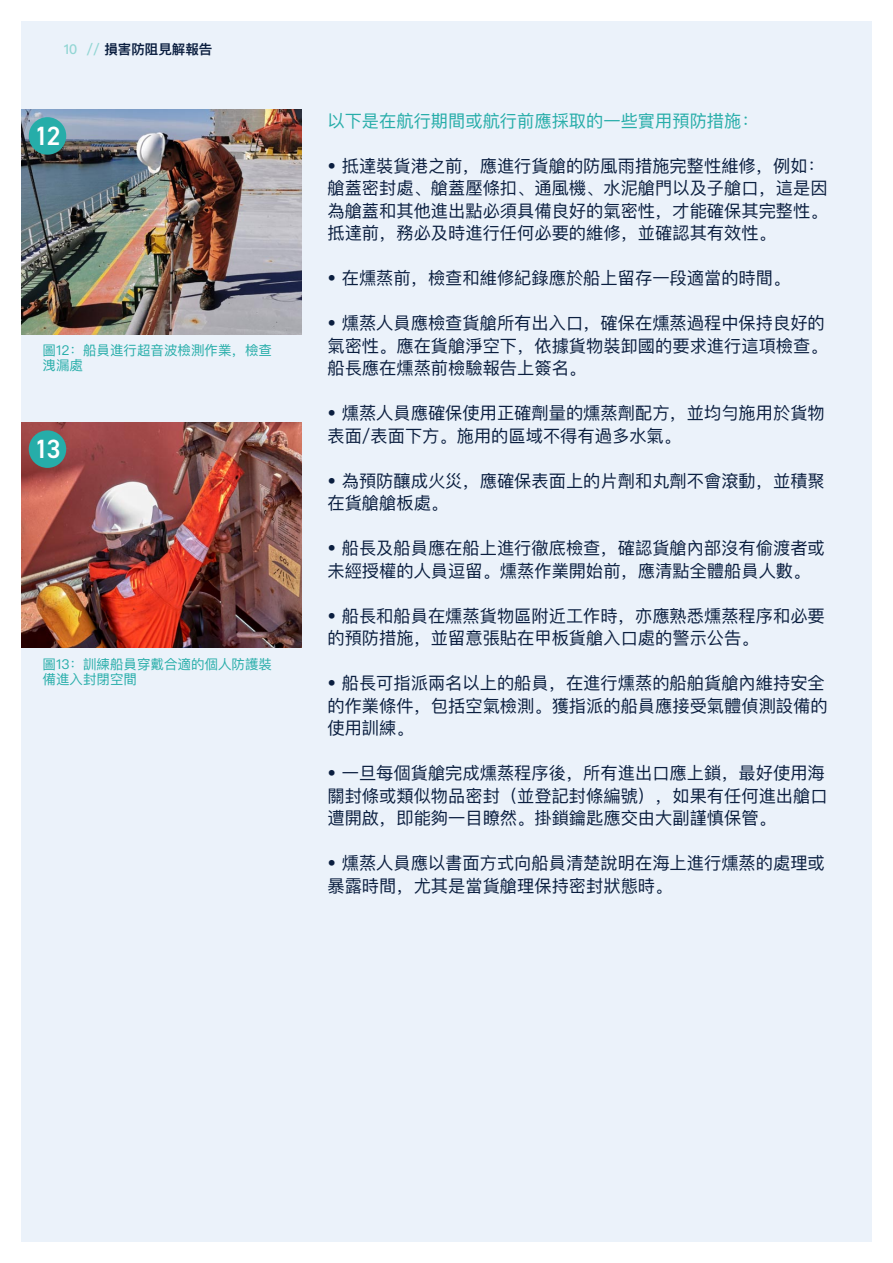
<style>
.page{position:relative;width:893px;height:1263px;background:#fff}
.page>*{position:absolute;margin:0;border:0;box-sizing:border-box;transform-origin:0 0}
.t1{font:600 26.4px "DIN2014";color:#fff}
.t2{font:17.25px/22.5px "Ping Fang SC";color:#0a1e3f}
.t3{font:17.25px "Ping Fang SC";color:#26ada9}
.t4{font:13.5px/15px "Ping Fang SC";color:#26ada9}
.t5{font:600 13.5px "Ping Fang SC";color:#0a1e3f}
.s1{font-weight:500;color:#92d6d4}
</style>
<div class="page">
<div style="left:21px;top:21px;width:851px;height:1221px;background:#ebf2fa"></div>
<img style="left:21px;top:423px;width:281px;height:225px">
<div style="left:29px;top:430px;width:37px;height:38px;background:#26ada9;border-radius:50%"></div>
<img style="left:21px;top:110px;width:281px;height:224px">
<div style="left:29px;top:117px;width:37px;height:38px;background:#26ada9;border-radius:50%"></div>
<p class="t5" style="left:64px;top:44px;width:150px"><span class="s1">10 //</span> 損害防阻見解報告</p>
<p class="t1" style="left:34px;top:120px;width:28px">12</p>
<p class="t4" style="left:43px;top:345px;width:231px">圖12：船員進行超音波檢測作業，檢查洩漏處</p>
<p class="t1" style="left:34px;top:433px;width:28px">13</p>
<p class="t4" style="left:43px;top:659px;width:231px">圖13：訓練船員穿戴合適的個人防護裝備進入封閉空間</p>
<p class="t3" style="left:327px;top:114px;width:433px">以下是在航行期間或航行前應採取的一些實用預防措施：</p>
<p class="t2" style="left:327px;top:156px;width:502px">• 抵達裝貨港之前，應進行貨艙的防風雨措施完整性維修，例如：艙蓋密封處、艙蓋壓條扣、通風機、水泥艙門以及子艙口，這是因為艙蓋和其他進出點必須具備良好的氣密性，才能確保其完整性。抵達前，務必及時進行任何必要的維修，並確認其有效性。</p>
<p class="t2" style="left:327px;top:269px;width:464px">• 在燻蒸前，檢查和維修紀錄應於船上留存一段適當的時間。</p>
<p class="t2" style="left:327px;top:314px;width:502px">• 燻蒸人員應檢查貨艙所有出入口，確保在燻蒸過程中保持良好的氣密性。應在貨艙淨空下，依據貨物裝卸國的要求進行這項檢查。船長應在燻蒸前檢驗報告上簽名。</p>
<p class="t2" style="left:327px;top:404px;width:499px">• 燻蒸人員應確保使用正確劑量的燻蒸劑配方，並均勻施用於貨物表面/表面下方。施用的區域不得有過多水氣。</p>
<p class="t2" style="left:327px;top:471px;width:499px">• 為預防釀成火災，應確保表面上的片劑和丸劑不會滾動，並積聚在貨艙艙板處。</p>
<p class="t2" style="left:327px;top:539px;width:499px">• 船長及船員應在船上進行徹底檢查，確認貨艙內部沒有偷渡者或未經授權的人員逗留。燻蒸作業開始前，應清點全體船員人數。</p>
<p class="t2" style="left:327px;top:606px;width:499px">• 船長和船員在燻蒸貨物區附近工作時，亦應熟悉燻蒸程序和必要的預防措施，並留意張貼在甲板貨艙入口處的警示公告。</p>
<p class="t2" style="left:327px;top:674px;width:502px">• 船長可指派兩名以上的船員，在進行燻蒸的船舶貨艙內維持安全的作業條件，包括空氣檢測。獲指派的船員應接受氣體偵測設備的使用訓練。</p>
<p class="t2" style="left:327px;top:764px;width:502px">• 一旦每個貨艙完成燻蒸程序後，所有進出口應上鎖，最好使用海關封條或類似物品密封（並登記封條編號），如果有任何進出艙口遭開啟，即能夠一目瞭然。掛鎖鑰匙應交由大副謹慎保管。</p>
<p class="t2" style="left:327px;top:854px;width:499px">• 燻蒸人員應以書面方式向船員清楚說明在海上進行燻蒸的處理或暴露時間，尤其是當貨艙理保持密封狀態時。</p>
</div>
